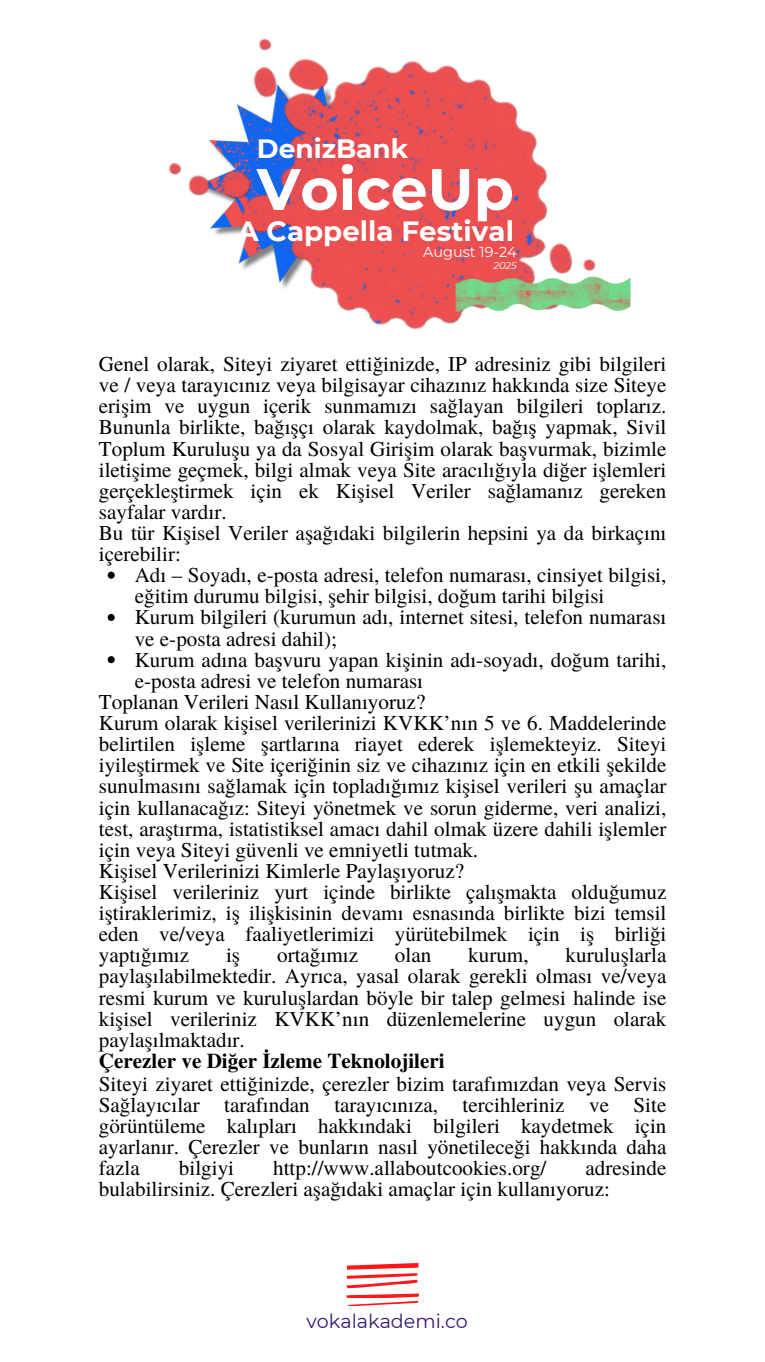
<style>
.page{position:relative;width:765px;height:1362px;background:#fff}
.page>*{position:absolute;margin:0;border:0;box-sizing:border-box;transform-origin:0 0}
.t1{font:700 58.5px "Montserrat";color:#fff}
.t2{font:700 27.6px "Montserrat";color:#fff}
.t3{font:700 26.4px "Montserrat";color:#fff}
.t4{font:21px/21px "Te X Gyre Termes";color:#000}
.t5{font:700 21px "Te X Gyre Termes";color:#000}
.t6{font:19.2px "Montserrat";color:#381974}
.t7{font:14.4px "Montserrat";color:#fff}
.t8{font:italic 9.9px "Montserrat";color:#fff}
</style>
<div class="page">
<svg style="left:346px;top:1263px;width:72px;height:42px"></svg>
<svg style="left:108px;top:571px;width:7px;height:7px"></svg>
<svg style="left:108px;top:614px;width:7px;height:7px"></svg>
<svg style="left:108px;top:656px;width:7px;height:7px"></svg>
<img style="left:168px;top:38px;width:380px;height:292px">
<img style="left:448px;top:206px;width:183px;height:124px">
<p class="t3" style="left:257px;top:132px;width:153px">DenizBank</p>
<h1 class="t1" style="left:257px;top:153px;width:259px">VoiceUp</h1>
<h2 class="t2" style="left:238px;top:214px;width:278px">A Cappella Festival</h2>
<p class="t7" style="left:423px;top:243px;width:95px">August 19-24</p>
<p class="t8" style="left:493px;top:259px;width:25px">2025</p>
<p class="t4" style="left:99px;top:352px;width:569px">Genel olarak, Siteyi ziyaret ettiğinizde, IP adresiniz gibi bilgileri ve / veya tarayıcınız veya bilgisayar cihazınız hakkında size Siteye erişim ve uygun içerik sunmamızı sağlayan bilgileri toplarız.<br>Bununla birlikte, bağışçı olarak kaydolmak, bağış yapmak, Sivil Toplum Kuruluşu ya da Sosyal Girişim olarak başvurmak, bizimle iletişime geçmek, bilgi almak veya Site aracılığıyla diğer işlemleri gerçekleştirmek için ek Kişisel Veriler sağlamanız gereken sayfalar vardır.<br>Bu tür Kişisel Veriler aşağıdaki bilgilerin hepsini ya da birkaçını içerebilir:</p>
<p class="t4" style="left:135px;top:563px;width:533px">Adı – Soyadı, e-posta adresi, telefon numarası, cinsiyet bilgisi,</p>
<p class="t4" style="left:135px;top:584px;width:471px">eğitim durumu bilgisi, şehir bilgisi, doğum tarihi bilgisi</p>
<p class="t4" style="left:135px;top:605px;width:533px">Kurum bilgileri (kurumun adı, internet sitesi, telefon numarası</p>
<p class="t4" style="left:135px;top:627px;width:204px">ve e-posta adresi dahil);</p>
<p class="t4" style="left:135px;top:648px;width:533px">Kurum adına başvuru yapan kişinin adı-soyadı, doğum tarihi,</p>
<p class="t4" style="left:135px;top:669px;width:290px">e-posta adresi ve telefon numarası</p>
<p class="t4" style="left:99px;top:690px;width:328px">Toplanan Verileri Nasıl Kullanıyoruz?</p>
<p class="t4" style="left:99px;top:711px;width:569px">Kurum olarak kişisel verilerinizi KVKK’nın 5 ve 6. Maddelerinde</p>
<p class="t4" style="left:99px;top:732px;width:569px">belirtilen işleme şartlarına riayet ederek işlemekteyiz. Siteyi</p>
<p class="t4" style="left:99px;top:753px;width:569px">iyileştirmek ve Site içeriğinin siz ve cihazınız için en etkili şekilde</p>
<p class="t4" style="left:99px;top:774px;width:569px">sunulmasını sağlamak için topladığımız kişisel verileri şu amaçlar</p>
<p class="t4" style="left:99px;top:795px;width:569px">için kullanacağız: Siteyi yönetmek ve sorun giderme, veri analizi,</p>
<p class="t4" style="left:99px;top:817px;width:569px">test, araştırma, istatistiksel amacı dahil olmak üzere dahili işlemler</p>
<p class="t4" style="left:99px;top:838px;width:381px">için veya Siteyi güvenli ve emniyetli tutmak.</p>
<p class="t4" style="left:99px;top:859px;width:367px">Kişisel Verilerinizi Kimlerle Paylaşıyoruz?</p>
<p class="t4" style="left:99px;top:880px;width:569px">Kişisel verileriniz yurt içinde birlikte çalışmakta olduğumuz</p>
<p class="t4" style="left:99px;top:901px;width:569px">iştiraklerimiz, iş ilişkisinin devamı esnasında birlikte bizi temsil</p>
<p class="t4" style="left:99px;top:922px;width:569px">eden ve/veya faaliyetlerimizi yürütebilmek için iş birliği</p>
<p class="t4" style="left:99px;top:943px;width:92px">yaptığımız</p>
<p class="t4" style="left:226px;top:943px;width:16px">iş</p>
<p class="t4" style="left:277px;top:943px;width:82px">ortağımız</p>
<p class="t4" style="left:395px;top:943px;width:38px">olan</p>
<p class="t4" style="left:468px;top:943px;width:62px">kurum,</p>
<p class="t4" style="left:99px;top:943px;width:569px;text-align:justify;text-indent:467px">kuruluşlarla paylaşılabilmektedir. Ayrıca, yasal olarak gerekli olması ve/veya resmi kurum ve kuruluşlardan böyle bir talep gelmesi halinde ise kişisel verileriniz KVKK’nın düzenlemelerine uygun olarak paylaşılmaktadır.</p>
<p class="t5" style="left:99px;top:1044px;width:347px">Çerezler ve Diğer İzleme Teknolojileri</p>
<p class="t4" style="left:99px;top:1072px;width:569px;text-align:justify">Siteyi ziyaret ettiğinizde, çerezler bizim tarafımızdan veya Servis Sağlayıcılar tarafından tarayıcınıza, tercihleriniz ve Site görüntüleme kalıpları hakkındaki bilgileri kaydetmek için ayarlanır. Çerezler ve bunların nasıl yönetileceği hakkında daha fazla</p>
<p class="t4" style="left:99px;top:1156px;width:569px;text-indent:487px">adresinde bulabilirsiniz. Çerezleri aşağıdaki amaçlar için kullanıyoruz:</p>
<p class="t4" style="left:179px;top:1156px;width:57px">bilgiyi</p>
<p class="t4" style="left:273px;top:1156px;width:275px">http://www.allaboutcookies.org/</p>
<p class="t6" style="left:307px;top:1309px;width:163px">vokalakademi.co</p>
</div>
